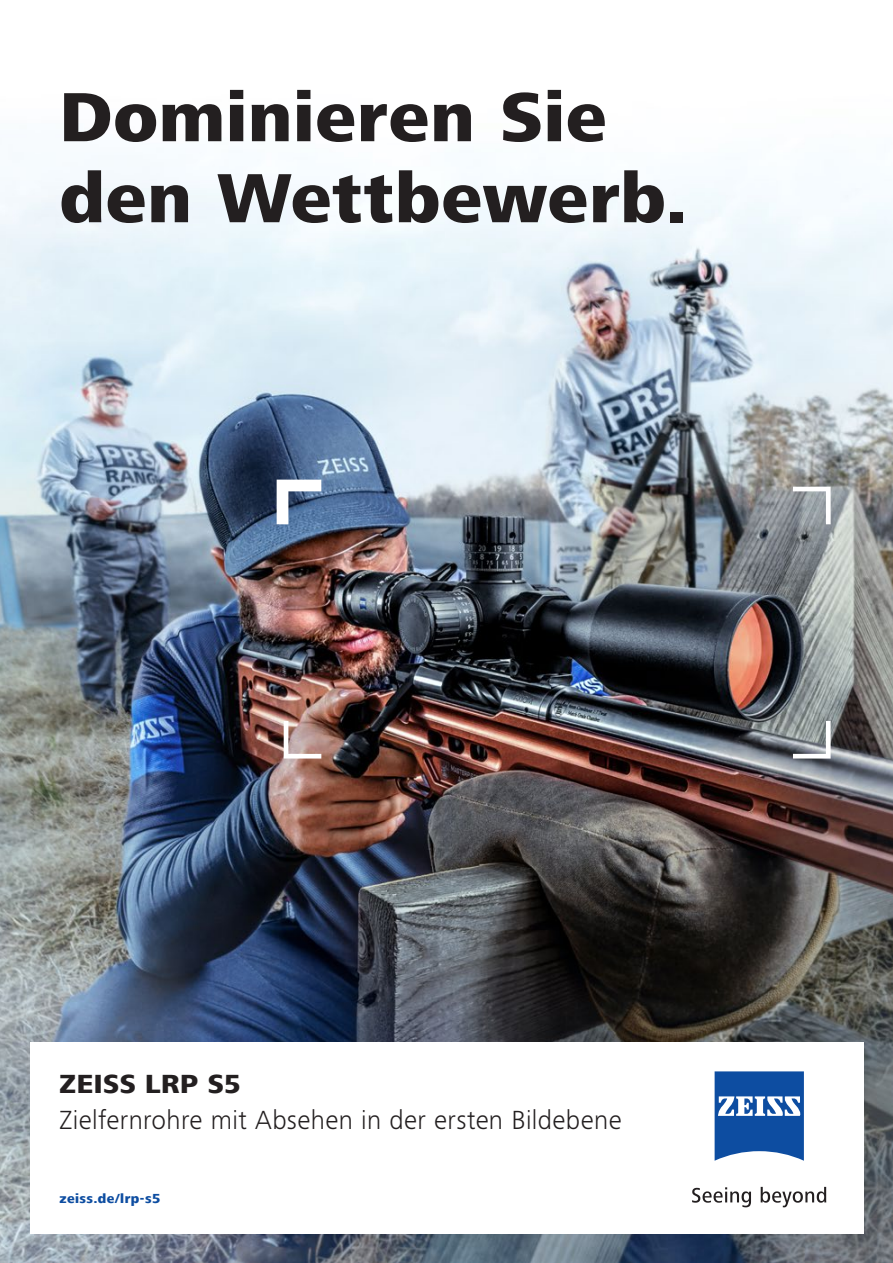
<style>
.page{position:relative;width:893px;height:1263px;background:#fff}
.page>*{position:absolute;margin:0;border:0;box-sizing:border-box;transform-origin:0 0}
.t1{font:800 72px/81px "ZEISS Frutiger Next W1 G";letter-spacing:.01em;color:#231f20}
.t2{font:300 27px "ZEISS Frutiger Next W1 G";letter-spacing:.015em;color:#231f20}
.t3{font:800 27px "ZEISS Frutiger Next W1 G";letter-spacing:.02em;color:#231f20}
.t4{font:800 13.5px "ZEISS Frutiger Next W1 G";letter-spacing:.03em;color:#0d4da1}
</style>
<div class="page">
<img style="left:0;top:166px;width:893px;height:1097px">
<div style="left:30px;top:1042px;width:833px;height:191px;background:#fff"></div>
<svg style="left:277px;top:480px;width:44px;height:44px"></svg>
<svg style="left:284px;top:721px;width:37px;height:37px"></svg>
<svg style="left:793px;top:487px;width:38px;height:37px"></svg>
<svg style="left:793px;top:721px;width:38px;height:37px"></svg>
<svg style="left:715px;top:1071px;width:89px;height:90px"></svg>
<svg style="left:692px;top:1187px;width:59px;height:20px"></svg>
<svg style="left:761px;top:1187px;width:65px;height:20px"></svg>
<h1 class="t1" style="left:60px;top:79px;width:630px">Dominieren Sie den Wettbewerb.</h1>
<p class="t3" style="left:60px;top:1068px;width:183px">ZEISS LRP S5</p>
<p class="t2" style="left:60px;top:1101px;width:564px">Zielfernrohre mit Absehen in der ersten Bildebene</p>
<p class="t4" style="left:60px;top:1191px;width:102px">zeiss.de/lrp-s5</p>
</div>
